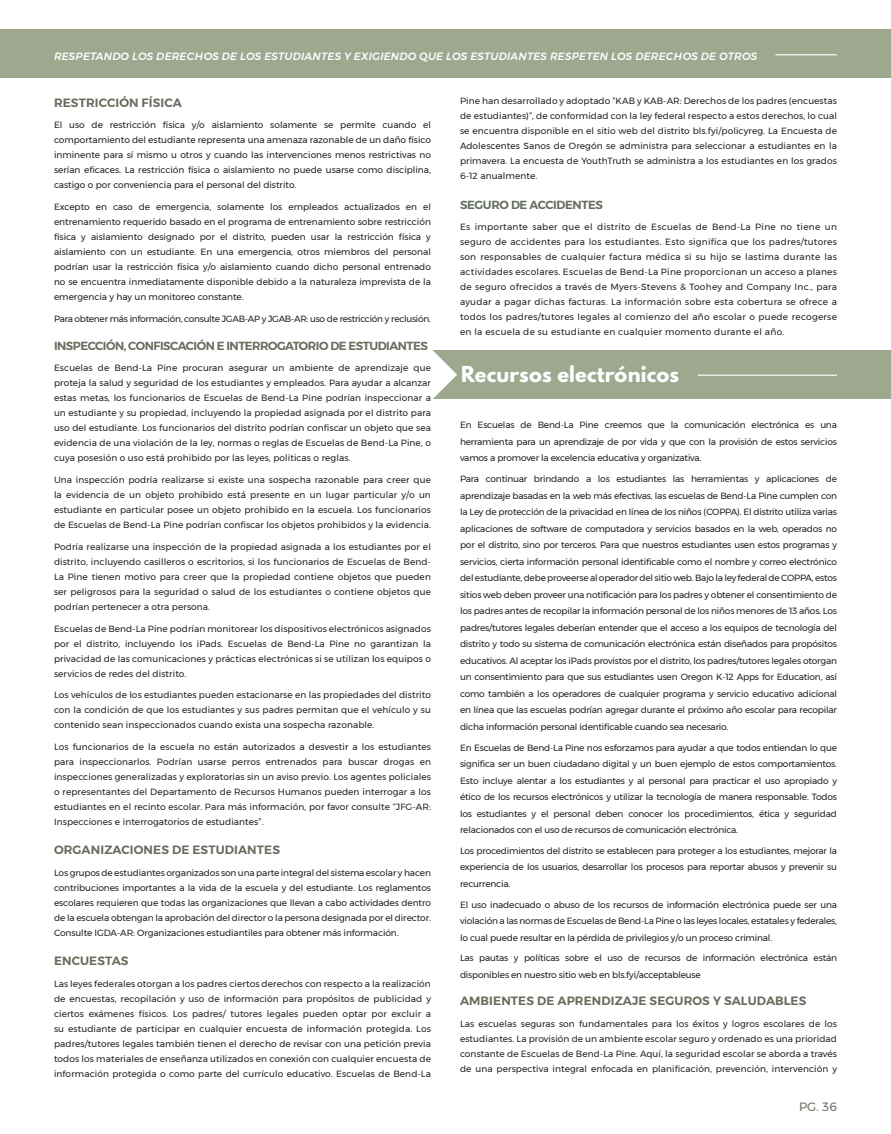
<style>
.page{position:relative;width:891px;height:1134px;background:#fff}
.page>*{position:absolute;margin:0;border:0;box-sizing:border-box;transform-origin:0 0}
.t1{font:700 19.5px "League Spartan";letter-spacing:.01em;color:#fff}
.Header_2020{font:600 12px "Montserrat";letter-spacing:.01em;color:#656d5d}
.CAl_Page{font:12px "Montserrat";color:#656d5d}
.Header_2020-2{font:600 11.7px "Montserrat";letter-spacing:-.04em;color:#656d5d}
.t2{font:italic 500 10.5px "Montserrat";letter-spacing:.02em;color:#fff}
.Basic_2020_2{font:9px/15px "Montserrat";letter-spacing:-.01em;color:#231f20;text-align:justify}
.Basic_Small_2020{font:9px/15px "Montserrat";letter-spacing:.01em;color:#231f20;text-align:justify}
.Basic_2020_2-2{font:9px "Montserrat";letter-spacing:-.03em;color:#231f20}
</style>
<div class="page">
<div style="left:407px;top:351px;width:484px;height:48px;background:#9ea88f"></div>
<svg style="left:422px;top:350px;width:35px;height:49px"></svg>
<div style="left:325px;top:346px;width:97px;height:58px;background:#fff"></div>
<hr style="left:698px;top:375px;width:139px;height:1px;background:#fff">
<div style="left:0;top:30px;width:891px;height:48px;background:#9ea88f"></div>
<hr style="left:775px;top:54px;width:62px;height:1px;background:#fff">
<p class="t2" style="left:54px;top:48px;width:705px">RESPETANDO LOS DERECHOS DE LOS ESTUDIANTES Y EXIGIENDO QUE LOS ESTUDIANTES RESPETEN LOS DERECHOS DE OTROS</p>
<p class="Header_2020" style="left:54px;top:93px;width:129px">RESTRICCIÓN FÍSICA</p>
<p class="Basic_2020_2" style="left:54px;top:118px;width:378px">El uso de restricción física y/o aislamiento solamente se permite cuando el comportamiento del estudiante representa una amenaza razonable de un daño físico inminente para sí mismo u otros y cuando las intervenciones menos restrictivas no serían eficaces. La restricción física o aislamiento no puede usarse como disciplina, castigo o por conveniencia para el personal del distrito.</p>
<p class="Basic_2020_2" style="left:54px;top:199px;width:378px">Excepto en caso de emergencia, solamente los empleados actualizados en el entrenamiento requerido basado en el programa de entrenamiento sobre restricción física y aislamiento designado por el distrito, pueden usar la restricción física y aislamiento con un estudiante. En una emergencia, otros miembros del personal podrían usar la restricción física y/o aislamiento cuando dicho personal entrenado no se encuentra inmediatamente disponible debido a la naturaleza imprevista de la emergencia y hay un monitoreo constante.</p>
<p class="Basic_2020_2-2" style="left:54px;top:312px;width:378px">Para obtener más información, consulte JGAB-AP y JGAB-AR: uso de restricción y reclusión.</p>
<p class="Header_2020-2" style="left:54px;top:336px;width:375px">INSPECCIÓN, CONFISCACIÓN E INTERROGATORIO DE ESTUDIANTES</p>
<p class="Basic_2020_2" style="left:54px;top:361px;width:378px">Escuelas de Bend-La Pine procuran asegurar un ambiente de aprendizaje que proteja la salud y seguridad de los estudiantes y empleados. Para ayudar a alcanzar estas metas, los funcionarios de Escuelas de Bend-La Pine podrían inspeccionar a un estudiante y su propiedad, incluyendo la propiedad asignada por el distrito para uso del estudiante. Los funcionarios del distrito podrían confiscar un objeto que sea evidencia de una violación de la ley, normas o reglas de Escuelas de Bend-La Pine, o cuya posesión o uso está prohibido por las leyes, políticas o reglas.</p>
<p class="Basic_2020_2" style="left:54px;top:472px;width:378px">Una inspección podría realizarse si existe una sospecha razonable para creer que la evidencia de un objeto prohibido está presente en un lugar particular y/o un estudiante en particular posee un objeto prohibido en la escuela. Los funcionarios de Escuelas de Bend-La Pine podrían confiscar los objetos prohibidos y la evidencia.</p>
<p class="Basic_2020_2" style="left:54px;top:539px;width:378px">Podría realizarse una inspección de la propiedad asignada a los estudiantes por el distrito, incluyendo casilleros o escritorios, si los funcionarios de Escuelas de Bend-La Pine tienen motivo para creer que la propiedad contiene objetos que pueden ser peligrosos para la seguridad o salud de los estudiantes o contiene objetos que podrían pertenecer a otra persona.</p>
<p class="Basic_2020_2" style="left:54px;top:621px;width:378px">Escuelas de Bend-La Pine podrían monitorear los dispositivos electrónicos asignados por el distrito, incluyendo los iPads. Escuelas de Bend-La Pine no garantizan la privacidad de las comunicaciones y prácticas electrónicas si se utilizan los equipos o servicios de redes del distrito.</p>
<p class="Basic_2020_2" style="left:54px;top:688px;width:378px">Los vehículos de los estudiantes pueden estacionarse en las propiedades del distrito con la condición de que los estudiantes y sus padres permitan que el vehículo y su contenido sean inspeccionados cuando exista una sospecha razonable.</p>
<p class="Basic_2020_2" style="left:54px;top:739px;width:378px">Los funcionarios de la escuela no están autorizados a desvestir a los estudiantes para inspeccionarlos. Podrían usarse perros entrenados para buscar drogas en inspecciones generalizadas y exploratorias sin un aviso previo. Los agentes policiales o representantes del Departamento de Recursos Humanos pueden interrogar a los estudiantes en el recinto escolar. Para más información, por favor consulte “JFG-AR:<br>Inspecciones e interrogatorios de estudiantes”.</p>
<p class="Header_2020" style="left:54px;top:841px;width:227px">ORGANIZACIONES DE ESTUDIANTES</p>
<p class="Basic_2020_2" style="left:54px;top:865px;width:378px">Los grupos de estudiantes organizados son una parte integral del sistema escolar y hacen contribuciones importantes a la vida de la escuela y del estudiante. Los reglamentos escolares requieren que todas las organizaciones que llevan a cabo actividades dentro de la escuela obtengan la aprobación del director o la persona designada por el director.<br>Consulte IGDA-AR: Organizaciones estudiantiles para obtener más información.</p>
<p class="Header_2020" style="left:54px;top:952px;width:76px">ENCUESTAS</p>
<p class="Basic_2020_2" style="left:54px;top:976px;width:379px">Las leyes federales otorgan a los padres ciertos derechos con respecto a la realización de encuestas, recopilación y uso de información para propósitos de publicidad y ciertos exámenes físicos. Los padres/ tutores legales pueden optar por excluir a su estudiante de participar en cualquier encuesta de información protegida. Los padres/tutores legales también tienen el derecho de revisar con una petición previa todos los materiales de enseñanza utilizados en conexión con cualquier encuesta de información protegida o como parte del currículo educativo. Escuelas de Bend-La</p>
<p class="Basic_2020_2" style="left:460px;top:94px;width:378px">Pine han desarrollado y adoptado “KAB y KAB-AR: Derechos de los padres (encuestas de estudiantes)”, de conformidad con la ley federal respecto a estos derechos, lo cual se encuentra disponible en el sitio web del distrito bls.fyi/policyreg. La Encuesta de Adolescentes Sanos de Oregón se administra para seleccionar a estudiantes en la primavera. La encuesta de YouthTruth se administra a los estudiantes en los grados 6-12 anualmente.</p>
<p class="Header_2020-2" style="left:460px;top:195px;width:145px">SEGURO DE ACCIDENTES</p>
<p class="Basic_2020_2" style="left:460px;top:220px;width:379px">Es importante saber que el distrito de Escuelas de Bend-La Pine no tiene un seguro de accidentes para los estudiantes. Esto significa que los padres/tutores son responsables de cualquier factura médica si su hijo se lastima durante las actividades escolares. Escuelas de Bend-La Pine proporcionan un acceso a planes de seguro ofrecidos a través de Myers-Stevens &amp; Toohey and Company Inc., para ayudar a pagar dichas facturas. La información sobre esta cobertura se ofrece a todos los padres/tutores legales al comienzo del año escolar o puede recogerse en la escuela de su estudiante en cualquier momento durante el año.</p>
<p class="t1" style="left:461px;top:359px;width:220px">Recursos electrónicos</p>
<p class="Basic_2020_2" style="left:460px;top:417px;width:378px;line-height:16.5px">En Escuelas de Bend-La Pine creemos que la comunicación electrónica es una herramienta para un aprendizaje de por vida y que con la provisión de estos servicios vamos a promover la excelencia educativa y organizativa.</p>
<p class="Basic_2020_2" style="left:460px;top:471px;width:379px;line-height:16.5px">Para continuar brindando a los estudiantes las herramientas y aplicaciones de aprendizaje basadas en la web más efectivas, las escuelas de Bend-La Pine cumplen con la Ley de protección de la privacidad en línea de los niños (COPPA). El distrito utiliza varias aplicaciones de software de computadora y servicios basados en la web, operados no por el distrito, sino por terceros. Para que nuestros estudiantes usen estos programas y servicios, cierta información personal identificable como el nombre y correo electrónico del estudiante, debe proveerse al operador del sitio web. Bajo la ley federal de COPPA, estos sitios web deben proveer una notificación para los padres y obtener el consentimiento de los padres antes de recopilar la información personal de los niños menores de 13 años. Los padres/tutores legales deberían entender que el acceso a los equipos de tecnología del distrito y todo su sistema de comunicación electrónica están diseñados para propósitos educativos. Al aceptar los iPads provistos por el distrito, los padres/tutores legales otorgan un consentimiento para que sus estudiantes usen Oregon K-12 Apps for Education, así como también a los operadores de cualquier programa y servicio educativo adicional en línea que las escuelas podrían agregar durante el próximo año escolar para recopilar dicha información personal identificable cuando sea necesario.</p>
<p class="Basic_2020_2" style="left:460px;top:739px;width:379px;line-height:16.5px">En Escuelas de Bend-La Pine nos esforzamos para ayudar a que todos entiendan lo que significa ser un buen ciudadano digital y un buen ejemplo de estos comportamientos.<br>Esto incluye alentar a los estudiantes y al personal para practicar el uso apropiado y ético de los recursos electrónicos y utilizar la tecnología de manera responsable. Todos los estudiantes y el personal deben conocer los procedimientos, ética y seguridad relacionados con el uso de recursos de comunicación electrónica.</p>
<p class="Basic_2020_2" style="left:460px;top:842px;width:378px;line-height:16.5px">Los procedimientos del distrito se establecen para proteger a los estudiantes, mejorar la experiencia de los usuarios, desarrollar los procesos para reportar abusos y prevenir su recurrencia.</p>
<p class="Basic_2020_2" style="left:460px;top:896px;width:379px;line-height:16.5px">El uso inadecuado o abuso de los recursos de información electrónica puede ser una violación a las normas de Escuelas de Bend-La Pine o las leyes locales, estatales y federales, lo cual puede resultar en la pérdida de privilegios y/o un proceso criminal.</p>
<p class="Basic_2020_2" style="left:460px;top:950px;width:379px;line-height:16.5px">Las pautas y políticas sobre el uso de recursos de información electrónica están disponibles en nuestro sitio web en bls.fyi/acceptableuse</p>
<p class="Header_2020" style="left:460px;top:991px;width:348px">AMBIENTES DE APRENDIZAJE SEGUROS Y SALUDABLES</p>
<p class="Basic_Small_2020" style="left:460px;top:1016px;width:378px">Las escuelas seguras son fundamentales para los éxitos y logros escolares de los estudiantes. La provisión de un ambiente escolar seguro y ordenado es una prioridad constante de Escuelas de Bend-La Pine. Aquí, la seguridad escolar se aborda a través de una perspectiva integral enfocada en planificación, prevención, intervención y</p>
<p class="CAl_Page" style="left:799px;top:1098px;width:39px">PG. 36</p>
</div>
